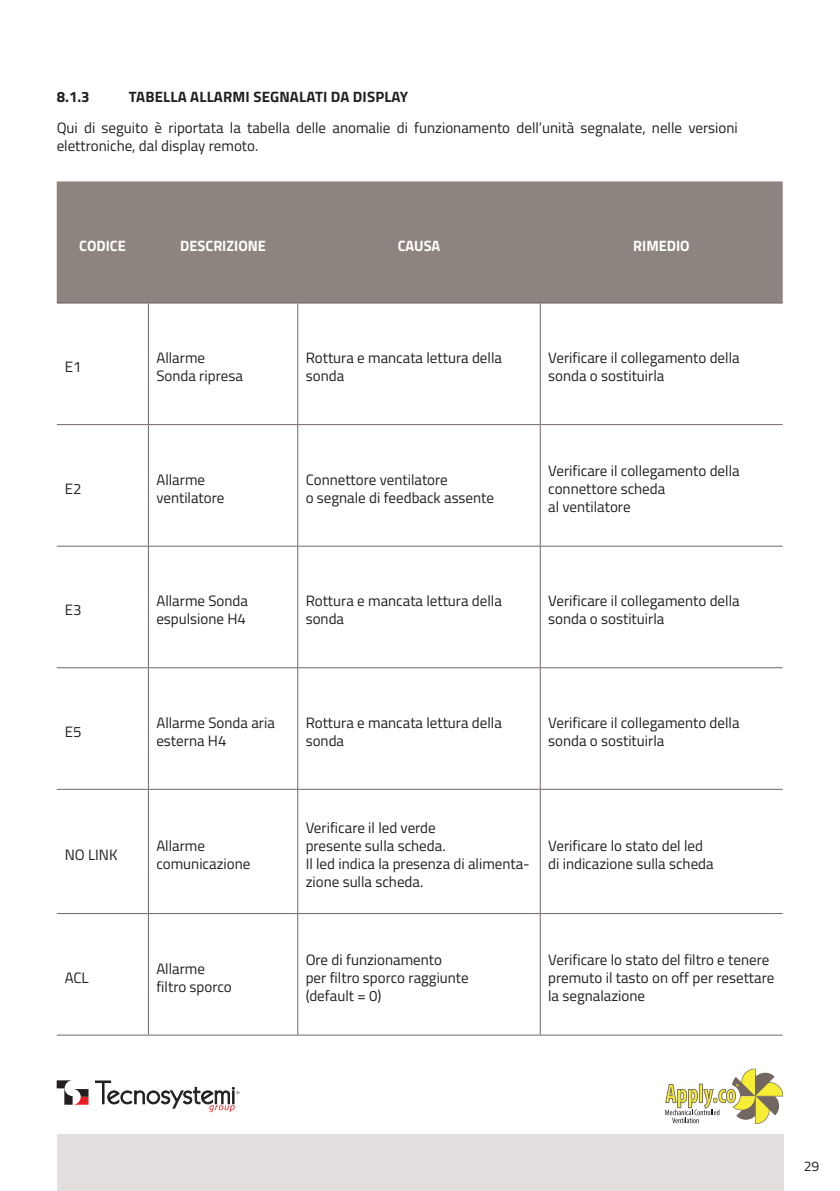
<style>
.page{position:relative;width:840px;height:1191px;background:#fff}
.page>*{position:absolute;margin:0;border:0;box-sizing:border-box;transform-origin:0 0}
.t1{font:15px/18px "Titillium Web";color:#231f20}
.t2{font:700 15px "Titillium Web";letter-spacing:.01em;color:#231f20}
.t3{font:700 15px "Titillium Web";color:#fff}
.t4{font:14px "Titillium Web";color:#231f20}
</style>
<div class="page">
<svg style="left:57px;top:1080px;width:31px;height:24px"></svg>
<svg style="left:95px;top:1080px;width:144px;height:32px"></svg>
<svg style="left:665px;top:1068px;width:117px;height:56px"></svg>
<div style="left:57px;top:1134px;width:725px;height:57px;background:#e3dfde"></div>
<div style="left:57px;top:181px;width:725px;height:122px;background:#8e847f"></div>
<hr style="left:57px;top:303px;width:91px;height:1px;background:#726864">
<hr style="left:148px;top:303px;width:149px;height:1px;background:#726864">
<hr style="left:148px;top:303px;width:1px;height:121px;background:#726864">
<hr style="left:297px;top:303px;width:243px;height:1px;background:#726864">
<hr style="left:297px;top:303px;width:1px;height:121px;background:#726864">
<hr style="left:540px;top:303px;width:242px;height:1px;background:#726864">
<hr style="left:539px;top:303px;width:1px;height:121px;background:#726864">
<hr style="left:57px;top:424px;width:91px;height:1px;background:#726864">
<hr style="left:148px;top:424px;width:149px;height:1px;background:#726864">
<hr style="left:148px;top:425px;width:1px;height:121px;background:#726864">
<hr style="left:297px;top:424px;width:243px;height:1px;background:#726864">
<hr style="left:297px;top:425px;width:1px;height:121px;background:#726864">
<hr style="left:540px;top:424px;width:242px;height:1px;background:#726864">
<hr style="left:539px;top:425px;width:1px;height:121px;background:#726864">
<hr style="left:57px;top:546px;width:91px;height:1px;background:#726864">
<hr style="left:148px;top:546px;width:149px;height:1px;background:#726864">
<hr style="left:148px;top:546px;width:1px;height:121px;background:#726864">
<hr style="left:297px;top:546px;width:243px;height:1px;background:#726864">
<hr style="left:297px;top:546px;width:1px;height:121px;background:#726864">
<hr style="left:540px;top:546px;width:242px;height:1px;background:#726864">
<hr style="left:539px;top:546px;width:1px;height:121px;background:#726864">
<hr style="left:57px;top:667px;width:91px;height:1px;background:#726864">
<hr style="left:148px;top:667px;width:149px;height:1px;background:#726864">
<hr style="left:148px;top:668px;width:1px;height:121px;background:#726864">
<hr style="left:297px;top:667px;width:243px;height:1px;background:#726864">
<hr style="left:297px;top:668px;width:1px;height:121px;background:#726864">
<hr style="left:540px;top:667px;width:242px;height:1px;background:#726864">
<hr style="left:539px;top:668px;width:1px;height:121px;background:#726864">
<hr style="left:57px;top:789px;width:91px;height:1px;background:#726864">
<hr style="left:148px;top:789px;width:149px;height:1px;background:#726864">
<hr style="left:148px;top:789px;width:1px;height:124px;background:#726864">
<hr style="left:297px;top:789px;width:243px;height:1px;background:#726864">
<hr style="left:297px;top:789px;width:1px;height:124px;background:#726864">
<hr style="left:540px;top:789px;width:242px;height:1px;background:#726864">
<hr style="left:539px;top:789px;width:1px;height:124px;background:#726864">
<hr style="left:57px;top:913px;width:91px;height:1px;background:#726864">
<hr style="left:148px;top:913px;width:149px;height:1px;background:#726864">
<hr style="left:148px;top:914px;width:1px;height:120px;background:#726864">
<hr style="left:297px;top:913px;width:243px;height:1px;background:#726864">
<hr style="left:297px;top:914px;width:1px;height:120px;background:#726864">
<hr style="left:540px;top:913px;width:242px;height:1px;background:#726864">
<hr style="left:539px;top:914px;width:1px;height:120px;background:#726864">
<hr style="left:57px;top:1034px;width:91px;height:1px;background:#726864">
<hr style="left:148px;top:1034px;width:149px;height:1px;background:#726864">
<hr style="left:297px;top:1034px;width:243px;height:1px;background:#726864">
<hr style="left:540px;top:1034px;width:242px;height:1px;background:#726864">
<p class="t2" style="left:57px;top:85px;width:34px">8.1.3</p>
<p class="t2" style="left:129px;top:85px;width:281px">TABELLA ALLARMI SEGNALATI DA DISPLAY</p>
<p class="t1" style="left:57px;top:118px;width:682px">Qui di seguito è riportata la tabella delle anomalie di funzionamento dell’unità segnalate, nelle versioni elettroniche, dal display remoto.</p>
<p class="t3" style="left:79px;top:234px;width:48px">CODICE</p>
<p class="t3" style="left:180px;top:234px;width:87px">DESCRIZIONE</p>
<p class="t3" style="left:397px;top:234px;width:44px">CAUSA</p>
<p class="t3" style="left:633px;top:234px;width:58px">RIMEDIO</p>
<p class="t1" style="left:65px;top:357px;width:18px">E1</p>
<p class="t1" style="left:156px;top:348px;width:88px">Allarme<br>Sonda ripresa</p>
<p class="t1" style="left:305px;top:348px;width:198px">Rottura e mancata lettura della sonda</p>
<p class="t1" style="left:548px;top:348px;width:193px">Verificare il collegamento della sonda o sostituirla</p>
<p class="t1" style="left:65px;top:479px;width:18px">E2</p>
<p class="t1" style="left:156px;top:470px;width:69px">Allarme ventilatore</p>
<p class="t1" style="left:305px;top:470px;width:190px">Connettore ventilatore<br>o segnale di feedback assente</p>
<p class="t1" style="left:548px;top:461px;width:193px">Verificare il collegamento della connettore scheda<br>al ventilatore</p>
<p class="t1" style="left:65px;top:600px;width:18px">E3</p>
<p class="t1" style="left:156px;top:591px;width:93px">Allarme Sonda espulsione H4</p>
<p class="t1" style="left:305px;top:591px;width:198px">Rottura e mancata lettura della sonda</p>
<p class="t1" style="left:548px;top:591px;width:193px">Verificare il collegamento della sonda o sostituirla</p>
<p class="t1" style="left:65px;top:722px;width:18px">E5</p>
<p class="t1" style="left:156px;top:713px;width:120px">Allarme Sonda aria esterna H4</p>
<p class="t1" style="left:305px;top:713px;width:198px">Rottura e mancata lettura della sonda</p>
<p class="t1" style="left:548px;top:713px;width:193px">Verificare il collegamento della sonda o sostituirla</p>
<p class="t1" style="left:65px;top:845px;width:54px">NO LINK</p>
<p class="t1" style="left:156px;top:836px;width:95px">Allarme comunicazione</p>
<p class="t1" style="left:305px;top:818px;width:225px">Verificare il led verde<br>presente sulla scheda.<br>Il led indica la presenza di alimenta&shy;zione sulla scheda.</p>
<p class="t1" style="left:548px;top:836px;width:167px">Verificare lo stato del led di indicazione sulla scheda</p>
<p class="t1" style="left:65px;top:968px;width:26px">ACL</p>
<p class="t1" style="left:156px;top:959px;width:77px">Allarme filtro sporco</p>
<p class="t1" style="left:305px;top:950px;width:164px">Ore di funzionamento<br>per filtro sporco raggiunte (default = 0)</p>
<p class="t1" style="left:548px;top:950px;width:227px">Verificare lo stato del filtro e tenere premuto il tasto on off per resettare la segnalazione</p>
<p class="t4" style="left:803px;top:1156px;width:17px">29</p>
</div>
